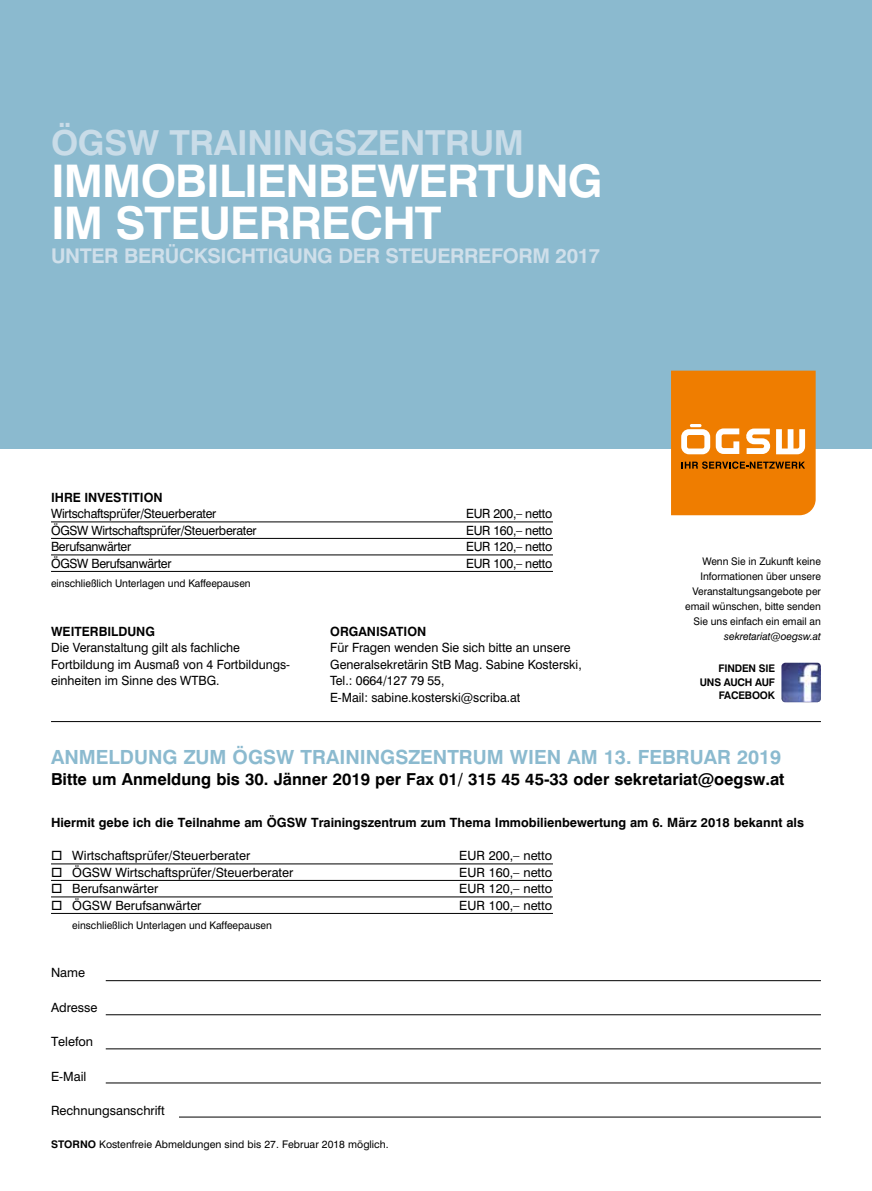
<style>
.page{position:relative;width:872px;height:1191px;background:#fff}
.page>*{position:absolute;margin:0;border:0;box-sizing:border-box;transform-origin:0 0}
.t1{font:700 45px/42px "Swiss 721 BT";letter-spacing:-.02em;color:#fff}
.t2{font:700 34.5px "Swiss 721 BT";letter-spacing:-.01em;color:#c9dce8}
.t3{font:700 20.25px "Swiss 721 BT";letter-spacing:-.02em;color:#cfdfea}
.t4{font:700 19.5px "Swiss 721 BT";color:#8bbacf}
.t5{font:700 16.5px "Swiss 721 BT";color:#000}
.t6{font:12.75px/16.5px "Swiss 721 BT";color:#000}
.t7{font:12.75px "Swiss 721 BT";letter-spacing:-.02em;color:#000}
.t8{font:700 12.75px "Swiss 721 BT";color:#000}
.t9{font:10.5px/15px "Swiss 721 BT";color:#000;text-align:right}
.t10{font:700 10.5px/13.5px "Swiss 721 BT";letter-spacing:-.015em;color:#000;text-align:right}
.t11{font:italic 10.5px "Swiss 721 BT";color:#000}
.s1{font-weight:700}
</style>
<div class="page">
<hr style="left:51px;top:521px;width:502px;height:1px;background:#000">
<hr style="left:51px;top:538px;width:502px;height:1px;background:#000">
<hr style="left:51px;top:554px;width:502px;height:1px;background:#000">
<hr style="left:51px;top:571px;width:502px;height:1px;background:#000">
<hr style="left:51px;top:863px;width:502px;height:1px;background:#000">
<hr style="left:51px;top:880px;width:502px;height:1px;background:#000">
<hr style="left:51px;top:896px;width:502px;height:1px;background:#000">
<hr style="left:51px;top:913px;width:502px;height:1px;background:#000">
<hr style="left:106px;top:980px;width:715px;height:1px;background:#000">
<hr style="left:106px;top:1014px;width:715px;height:1px;background:#000">
<hr style="left:106px;top:1048px;width:715px;height:1px;background:#000">
<hr style="left:106px;top:1082px;width:715px;height:1px;background:#000">
<hr style="left:179px;top:1116px;width:642px;height:1px;background:#000">
<img style="left:781px;top:662px;width:40px;height:40px">
<hr style="left:51px;top:721px;width:770px;height:1px;background:#000">
<div style="left:0;top:0;width:872px;height:448px;background:#8bbacf"></div>
<svg style="left:671px;top:370px;width:144px;height:145px;background:#eb8516"></svg>
<h2 class="t2" style="left:51px;top:122px;width:474px">ÖGSW TRAININGSZENTRUM</h2>
<h1 class="t1" style="left:51px;top:160px;width:553px">IMMOBILIENBEWERTUNG<br>IM STEUERRECHT</h1>
<h3 class="t3" style="left:51px;top:244px;width:551px">UNTER BERÜCKSICHTIGUNG DER STEUERREFORM 2017</h3>
<p class="t8" style="left:51px;top:489px;width:113px">IHRE INVESTITION</p>
<p class="t7" style="left:51px;top:506px;width:167px">Wirtschaftsprüfer/Steuerberater</p>
<p class="t7" style="left:466px;top:506px;width:88px">EUR 200,– netto</p>
<p class="t7" style="left:51px;top:522px;width:207px">ÖGSW Wirtschaftsprüfer/Steuerberater</p>
<p class="t7" style="left:466px;top:522px;width:88px">EUR 160,– netto</p>
<p class="t7" style="left:51px;top:539px;width:82px">Berufsanwärter</p>
<p class="t7" style="left:466px;top:539px;width:88px">EUR 120,– netto</p>
<p class="t7" style="left:51px;top:555px;width:122px">ÖGSW Berufsanwärter</p>
<p class="t7" style="left:466px;top:555px;width:88px">EUR 100,– netto</p>
<p class="t9" style="left:51px;top:576px;width:201px">einschließlich Unterlagen und Kaffeepausen</p>
<p class="t8" style="left:51px;top:623px;width:105px">WEITERBILDUNG</p>
<p class="t6" style="left:51px;top:639px;width:241px">Die Veranstaltung gilt als fachliche<br>Fortbildung im Ausmaß von 4 Fortbildungs&shy;einheiten im Sinne des WTBG.</p>
<p class="t8" style="left:330px;top:623px;width:97px">ORGANISATION</p>
<p class="t6" style="left:330px;top:639px;width:253px">Für Fragen wenden Sie sich bitte an unsere Generalsekretärin StB Mag. Sabine Kosterski, Tel.: 0664/127 79 55,<br>E-Mail: sabine.kosterski@scriba.at</p>
<p class="t9" style="left:685px;top:554px;width:137px">Wenn Sie in Zukunft keine<br>Informationen über unsere<br>Veranstaltungsangebote per email wünschen, bitte senden<br>Sie uns einfach ein email an</p>
<p class="t11" style="left:724px;top:630px;width:98px">sekretariat@oegsw.at</p>
<p class="t10" style="left:700px;top:662px;width:77px">FINDEN SIE<br>UNS AUCH AUF<br>FACEBOOK</p>
<h3 class="t4" style="left:51px;top:745px;width:732px">ANMELDUNG ZUM ÖGSW TRAININGSZENTRUM WIEN AM 13. FEBRUAR 2019</h3>
<p class="t5" style="left:51px;top:769px;width:735px">Bitte um Anmeldung bis 30. Jänner 2019 per Fax 01/ 315 45 45-33 oder sekretariat@oegsw.at</p>
<p class="t8" style="left:51px;top:815px;width:754px">Hiermit gebe ich die Teilnahme am ÖGSW Trainingszentrum zum Thema Immobilienbewertung am 6. März 2018 bekannt als</p>
<p class="t6" style="left:51px;top:847px;width:201px">□ Wirtschaftsprüfer/Steuerberater</p>
<p class="t6" style="left:459px;top:847px;width:94px">EUR 200,– netto</p>
<p class="t6" style="left:51px;top:864px;width:244px">□ ÖGSW Wirtschaftsprüfer/Steuerberater</p>
<p class="t6" style="left:459px;top:864px;width:94px">EUR 160,– netto</p>
<p class="t6" style="left:51px;top:880px;width:109px">□ Berufsanwärter</p>
<p class="t6" style="left:459px;top:880px;width:94px">EUR 120,– netto</p>
<p class="t6" style="left:51px;top:897px;width:152px">□ ÖGSW Berufsanwärter</p>
<p class="t6" style="left:459px;top:897px;width:94px">EUR 100,– netto</p>
<p class="t9" style="left:72px;top:918px;width:201px">einschließlich Unterlagen und Kaffeepausen</p>
<p class="t6" style="left:51px;top:964px;width:36px">Name</p>
<p class="t6" style="left:51px;top:999px;width:48px">Adresse</p>
<p class="t6" style="left:51px;top:1033px;width:44px">Telefon</p>
<p class="t6" style="left:51px;top:1068px;width:37px">E-Mail</p>
<p class="t6" style="left:51px;top:1102px;width:115px">Rechnungsanschrift</p>
<p class="t9" style="left:51px;top:1137px;width:339px"><span class="s1">STORNO</span> Kostenfreie Abmeldungen sind bis 27. Februar 2018 möglich.</p>
</div>
